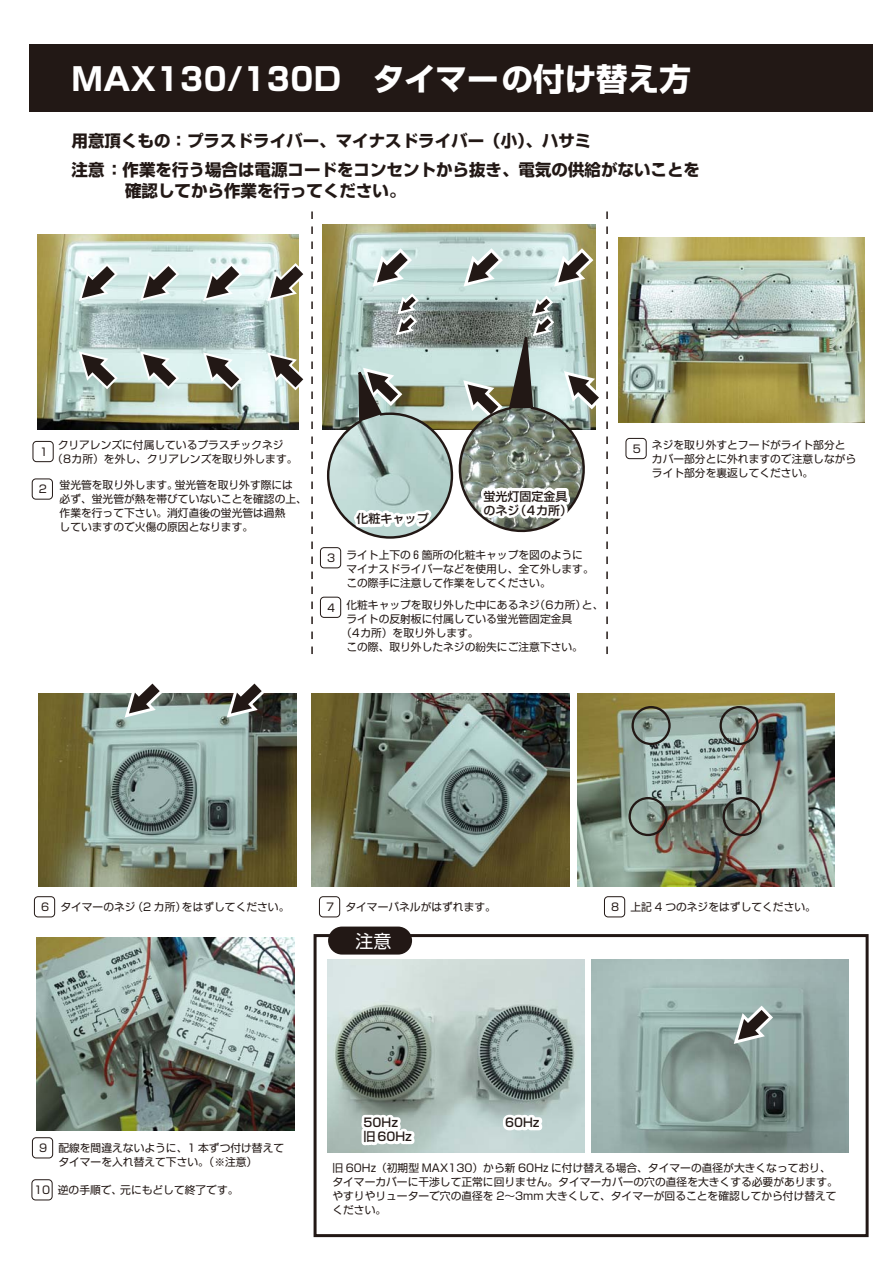
<style>
.page{position:relative;width:893px;height:1263px;background:#fff}
.page>*{position:absolute;margin:0;border:0;box-sizing:border-box;transform-origin:0 0}
.t1{font:700 31.5px "G Shin Go";color:#fff}
.t2{font:18px "G Shin Go";color:#fff}
.t3{font:700 16.5px/21.3px "G Shin Go";color:#221815}
.t4{font:500 12px/13.8px "G Shin Go";color:#221815}
.t5{font:10.8px/13.8px "G Shin Go";color:#221815}
</style>
<div class="page">
<div style="left:29px;top:44px;width:844px;height:68px;background:#221815"></div>
<img style="left:38px;top:234px;width:226px;height:196px">
<svg style="left:200px;top:260px;width:45px;height:44px;background:#b5bebc"></svg>
<svg style="left:137px;top:260px;width:45px;height:44px;background:#b1bcba"></svg>
<svg style="left:76px;top:260px;width:45px;height:44px"></svg>
<svg style="left:200px;top:349px;width:45px;height:44px;background:#a5aba1"></svg>
<svg style="left:137px;top:348px;width:45px;height:44px;background:#a8b1a9"></svg>
<svg style="left:76px;top:348px;width:45px;height:44px;background:#9faca6"></svg>
<div style="left:33px;top:441px;width:21px;height:21px;border:1px solid #221815;border-radius:4px"></div>
<div style="left:32px;top:478px;width:21px;height:21px;border:1px solid #221815;border-radius:4px"></div>
<div style="left:320px;top:547px;width:21px;height:21px;border:1px solid #221815;border-radius:4px"></div>
<div style="left:34px;top:896px;width:21px;height:21px;border:1px solid #221815;border-radius:4px"></div>
<div style="left:32px;top:1137px;width:21px;height:21px;border:1px solid #221815;border-radius:4px"></div>
<div style="left:319px;top:896px;width:21px;height:21px;border:1px solid #221815;border-radius:4px"></div>
<div style="left:604px;top:896px;width:21px;height:21px;border:1px solid #221815;border-radius:4px"></div>
<div style="left:320px;top:597px;width:21px;height:21px;border:1px solid #221815;border-radius:4px"></div>
<div style="left:626px;top:438px;width:21px;height:21px;border:1px solid #221815;border-radius:4px"></div>
<img style="left:618px;top:237px;width:247px;height:186px">
<svg style="left:264px;top:211px;width:49px;height:443px"></svg>
<img style="left:312px;top:693px;width:257px;height:193px">
<img style="left:577px;top:693px;width:257px;height:193px">
<img style="left:39px;top:693px;width:257px;height:193px">
<img style="left:37px;top:937px;width:257px;height:193px">
<img style="left:591px;top:959px;width:257px;height:193px">
<div style="left:32px;top:1179px;width:21px;height:21px;border:1px solid #221815;border-radius:4px"></div>
<svg style="left:120px;top:683px;width:48px;height:39px"></svg>
<svg style="left:222px;top:683px;width:48px;height:39px"></svg>
<svg style="left:729px;top:1001px;width:48px;height:47px;background:#909f9b"></svg>
<div style="left:631px;top:706px;width:40px;height:39px;border:2px solid #221815;border-radius:50%"></div>
<div style="left:719px;top:706px;width:40px;height:39px;border:2px solid #221815;border-radius:50%"></div>
<div style="left:628px;top:797px;width:40px;height:39px;border:2px solid #221815;border-radius:50%"></div>
<div style="left:722px;top:797px;width:40px;height:39px;border:2px solid #221815;border-radius:50%"></div>
<img style="left:327px;top:959px;width:257px;height:193px">
<svg style="left:326px;top:211px;width:282px;height:443px"></svg>
<svg style="left:358px;top:1111px;width:65px;height:42px"></svg>
<svg style="left:500px;top:1111px;width:51px;height:28px"></svg>
<div style="left:314px;top:934px;width:555px;height:303px;border:3px solid #221815"></div>
<div style="left:328px;top:926px;width:84px;height:28px;background:#221815;border-radius:14px"></div>
<h1 class="t1" style="left:72px;top:58px;width:621px">MAX130/130D　タイマーの付け替え方</h1>
<h3 class="t3" style="left:72px;top:129px;width:521px">用意頂くもの：プラスドライバー、マイナスドライバー（小）、ハサミ</h3>
<h3 class="t3" style="left:72px;top:158px;width:679px">注意 ：作業を行う場合は電源コードをコンセントから抜き、電気の供給がないことを　　　　　 確認してから作業を行ってください。</h3>
<p class="t5" style="left:40px;top:444px;width:10px">1</p>
<p class="t5" style="left:39px;top:482px;width:10px">2</p>
<p class="t5" style="left:52px;top:438px;width:247px;text-indent:5px">クリアレンズに付属しているプラスチックネジ（8カ所）を外し、クリアレンズを取り外します。</p>
<p class="t5" style="left:60px;top:477px;width:249px">蛍光管を取り外します。蛍光管を取り外す際には<br>必ず、蛍光管が熱を帯びていないことを確認の上、作業を行って下さい。消灯直後の蛍光管は過熱<br>していますので火傷の原因となります。</p>
<p class="t5" style="left:327px;top:550px;width:10px">3</p>
<p class="t5" style="left:327px;top:600px;width:10px">4</p>
<p class="t4" style="left:357px;top:511px;width:74px">化粧キャップ</p>
<p class="t4" style="left:483px;top:489px;width:90px">蛍光灯固定金具のネジ（4カ所）</p>
<p class="t5" style="left:346px;top:547px;width:249px">ライト上下の６箇所の化粧キャップを図のようにマイナスドライバーなどを使用し、全て外します。この際手に注意して作業をしてください。</p>
<p class="t5" style="left:346px;top:598px;width:259px">化粧キャップを取り外した中にあるネジ（6カ所）と、</p>
<p class="t5" style="left:346px;top:611px;width:227px">ライトの反射板に付属している蛍光管固定金具</p>
<p class="t5" style="left:341px;top:625px;width:139px">（4カ所）を取り外します。</p>
<p class="t5" style="left:346px;top:639px;width:238px">この際、取り外したネジの紛失にご注意下さい。</p>
<p class="t5" style="left:633px;top:441px;width:10px">5</p>
<p class="t5" style="left:652px;top:437px;width:206px">ネジを取り外すとフードがライト部分とカバー部分とに外れますので注意しながらライト部分を裏返してください。</p>
<p class="t5" style="left:41px;top:899px;width:250px">6 タイマーのネジ（2 カ所）をはずしてください。</p>
<p class="t5" style="left:326px;top:899px;width:171px">7 タイマーパネルがはずれます。</p>
<p class="t5" style="left:611px;top:899px;width:206px">8 上記 4 つのネジをはずしてください。</p>
<h2 class="t2" style="left:355px;top:929px;width:37px">注意</h2>
<p class="t5" style="left:39px;top:1140px;width:10px">9</p>
<p class="t5" style="left:58px;top:1140px;width:227px">配線を間違えないように、1 本ずつ付け替えてタイマーを入れ替えて下さい。（※注意）</p>
<p class="t5" style="left:34px;top:1182px;width:206px">10 逆の手順で、元にもどして終了です。</p>
<p class="t4" style="left:364px;top:1115px;width:50px">50Hz旧60Hz</p>
<p class="t4" style="left:505px;top:1115px;width:36px">60Hz</p>
<p class="t5" style="left:332px;top:1160px;width:507px">旧 60Hz（初期型 MAX130）から新 60Hz に付け替える場合、タイマーの直径が大きくなっており、タイマーカバーに干渉して正常に回りません。タイマーカバーの穴の直径を大きくする必要があります。やすりやリューターで穴の直径を 2～3mm 大きくして、タイマーが回ることを確認してから付け替えてください。</p>
</div>
